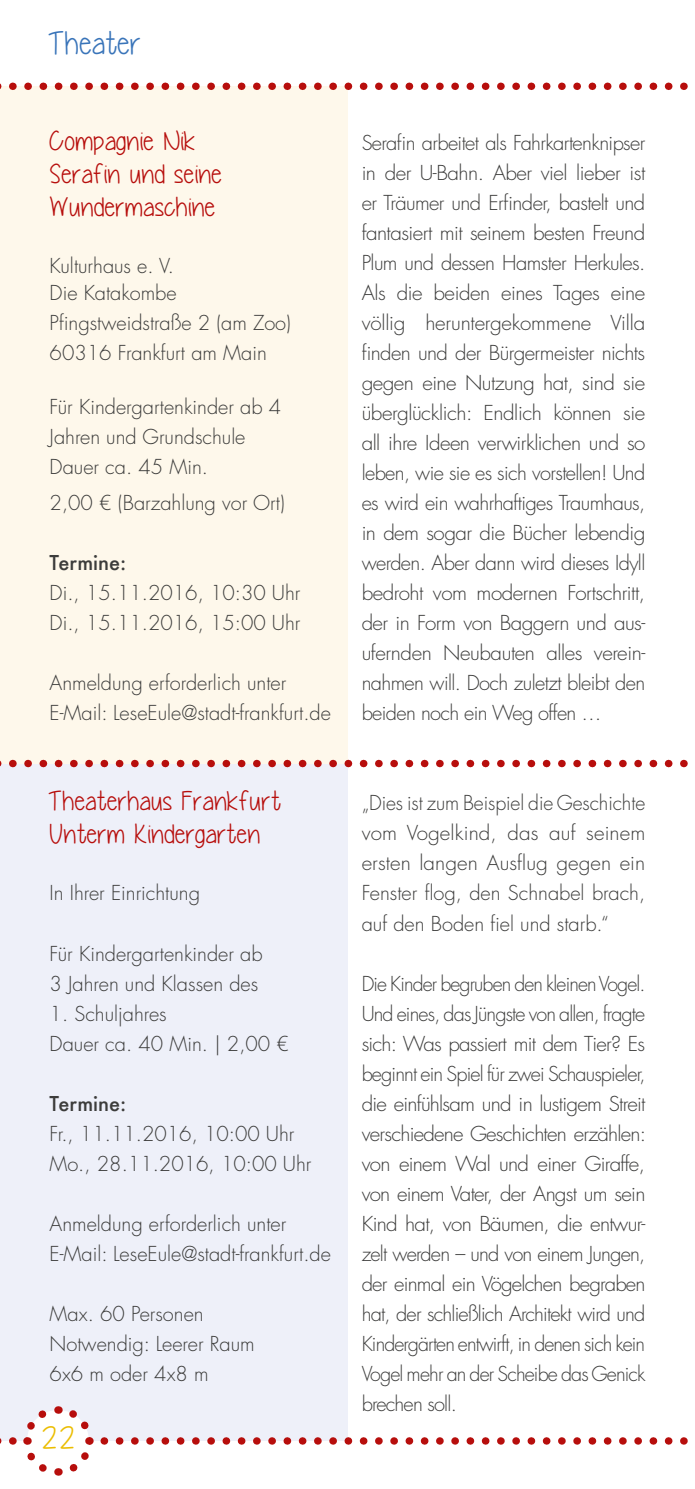
<style>
.page{position:relative;width:695px;height:1489px;background:#fff}
.page>*{position:absolute;margin:0;border:0;box-sizing:border-box;transform-origin:0 0}
.t1{font:32.5px "Yummy Cupcakes";letter-spacing:.02em;color:#3974b9}
.t2{font:32.5px "Yummy Cupcakes";color:#ebbd00}
.t3{font:27.5px/33px "Yummy Cupcakes";letter-spacing:.02em;color:#b70e0c}
.t4{font:300 20px/30px "Futura LT Pro";color:#3c3c3b}
.t5{font:500 20px "Futura";color:#3c3c3b}
</style>
<div class="page">
<div style="left:0;top:763px;width:347px;height:677px;background:#eef0f9"></div>
<div style="left:0;top:86px;width:347px;height:677px;background:#fef8eb"></div>
<svg style="left:0;top:83px;width:688px;height:7px"></svg>
<svg style="left:0;top:759px;width:688px;height:8px"></svg>
<svg style="left:0;top:1401px;width:688px;height:75px"></svg>
<h1 class="t1" style="left:50px;top:26px;width:93px">Theater</h1>
<h2 class="t3" style="left:50px;top:124px;width:173px">Compagnie Nik<br>Serafin und seine<br>Wundermaschine</h2>
<p class="t4" style="left:50px;top:252px;width:128px;line-height:27px">Kulturhaus e. V.<br>Die Katakombe</p>
<p class="t4" style="left:50px;top:308px;width:243px">Pfingstweidstraße 2 (am Zoo)<br>60316 Frankfurt am Main</p>
<p class="t4" style="left:50px;top:392px;width:233px">Für Kindergartenkinder ab 4<br>Jahren und Grundschule<br>Dauer ca. 45 Min.</p>
<p class="t4" style="left:50px;top:488px;width:237px">2,00 € (Barzahlung vor Ort)</p>
<p class="t5" style="left:50px;top:549px;width:78px">Termine:</p>
<p class="t4" style="left:50px;top:578px;width:252px">Di., 15.11.2016, 10:30 Uhr<br>Di., 15.11.2016, 15:00 Uhr</p>
<p class="t4" style="left:50px;top:668px;width:283px">Anmeldung erforderlich unter<br>E-Mail: LeseEule@stadt-frankfurt.de</p>
<h2 class="t3" style="left:50px;top:784px;width:232px">Theaterhaus Frankfurt<br>Unterm Kindergarten</h2>
<p class="t4" style="left:50px;top:878px;width:152px">In Ihrer Einrichtung</p>
<p class="t4" style="left:50px;top:938px;width:214px">Für Kindergartenkinder ab<br>3 Jahren und Klassen des</p>
<p class="t4" style="left:50px;top:998px;width:241px">1. Schuljahres<br>Dauer ca. 40 Min. | 2,00 €</p>
<p class="t5" style="left:50px;top:1089px;width:78px">Termine:</p>
<p class="t4" style="left:50px;top:1118px;width:263px">Fr., 11.11.2016, 10:00 Uhr<br>Mo., 28.11.2016, 10:00 Uhr</p>
<p class="t4" style="left:50px;top:1208px;width:283px">Anmeldung erforderlich unter<br>E-Mail: LeseEule@stadt-frankfurt.de</p>
<p class="t4" style="left:50px;top:1298px;width:206px">Max. 60 Personen<br>Notwendig: Leerer Raum<br>6x6 m oder 4x8 m</p>
<h1 class="t2" style="left:40px;top:1419px;width:36px">22</h1>
<p class="t4" style="left:361px;top:128px;width:285px;text-align:justify">Serafin arbeitet als Fahrkartenknipser in der U-Bahn. Aber viel lieber ist er Träumer und Erfinder, bastelt und fantasiert mit seinem besten Freund Plum und dessen Hamster Herkules.<br>Als die beiden eines Tages eine völlig heruntergekommene Villa finden und der Bürgermeister nichts gegen eine Nutzung hat, sind sie überglücklich: Endlich können sie all ihre Ideen verwirklichen und so leben, wie sie es sich vorstellen! Und es wird ein wahrhaftiges Traumhaus, in dem sogar die Bücher lebendig werden. Aber dann wird dieses Idyll bedroht vom modernen Fortschritt, der in Form von Baggern und aus&shy;ufernden Neubauten alles verein&shy;nahmen will. Doch zuletzt bleibt den beiden noch ein Weg offen …</p>
<p class="t4" style="left:361px;top:788px;width:285px;text-align:justify">„Dies ist zum Beispiel die Geschichte vom Vogelkind, das auf seinem ersten langen Ausflug gegen ein Fenster flog, den Schnabel brach, auf den Boden fiel und starb.“</p>
<p class="t4" style="left:361px;top:968px;width:286px;text-align:justify">Die Kinder begruben den kleinen Vogel.<br>Und eines, das Jüngste von allen, fragte sich: Was passiert mit dem Tier? Es beginnt ein Spiel für zwei Schauspieler, die einfühlsam und in lustigem Streit verschiedene Geschichten erzählen: von einem Wal und einer Giraffe, von einem Vater, der Angst um sein Kind hat, von Bäumen, die entwur&shy;zelt werden – und von einem Jungen, der einmal ein Vögelchen begraben hat, der schließlich Architekt wird und Kindergärten entwirft, in denen sich kein Vogel mehr an der Scheibe das Genick brechen soll.</p>
</div>
